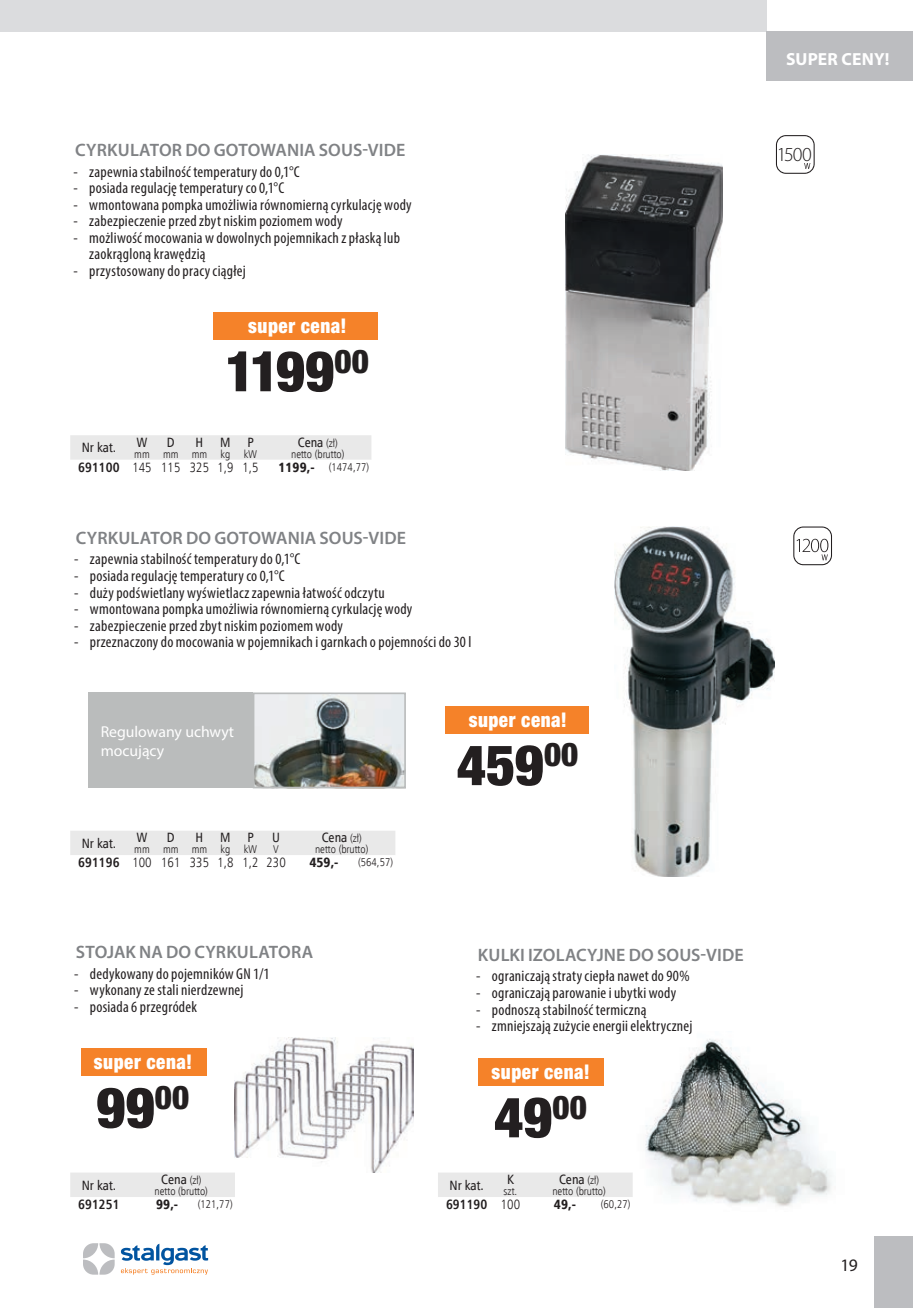
<style>
.page{position:relative;width:913px;height:1308px;background:#fff}
.page>*{position:absolute;margin:0;border:0;box-sizing:border-box;transform-origin:0 0}
.t1{font:900 condensed 56.25px "Helvetica Neue LT Pro";letter-spacing:-.005em;color:#231f20}
.t2{font:900 condensed 20.25px "Helvetica Neue LT Pro";letter-spacing:.03em;color:#fff;scale:.94 1}
.t3{font:300 20.03px "Myriad Pro";color:#231f20}
.t4{font:600 18px "Myriad Pro";letter-spacing:.01em;color:#808285}
.t5{font:700 17.55px "Myriad Pro";letter-spacing:.01em;color:#fff}
.t6{font:17.55px "Myriad Pro";color:#231f20}
.t7{font:condensed 15.75px/16.7px "Myriad Pro";letter-spacing:.015em;color:#231f20}
.t8{font:15.75px/18.9px "Myriad Pro";color:#fff}
.t9{font:13.5px "Humnst 777 Cn EU";color:#231f20}
.t10{font:13.5px "Humnst 777 Lt Cn EU";color:#231f20}
.t11{font:700 13.5px "Humnst 777 Cn EU";color:#231f20}
.t12{font:13.5px "Humnst 777 Blk Cn EU";color:#231f20}
.t13{font:11.25px "Humnst 777 Lt Cn EU";color:#231f20}
.s1{font-family:"Humnst 777 Lt Cn EU";font-size:11.25px}
.s2{font-family:"Humnst 777 Cn EU";font-weight:700}
.s3{font-family:"Humnst 777 Blk Cn EU";font-size:13.5px}
.s4{font-family:"Humnst 777 Lt Cn EU";font-weight:400}
</style>
<div class="page">
<div style="left:873px;top:1236px;width:39px;height:71px;background:#bcbdc0"></div>
<svg style="left:83px;top:1243px;width:32px;height:31px"></svg>
<svg style="left:121px;top:1243px;width:87px;height:31px"></svg>
<img style="left:565px;top:154px;width:157px;height:316px">
<img style="left:632px;top:1039px;width:200px;height:168px">
<img style="left:614px;top:526px;width:160px;height:350px">
<img style="left:253px;top:692px;width:152px;height:96px">
<div style="left:88px;top:692px;width:164px;height:96px;background:#babcbc"></div>
<img style="left:235px;top:1037px;width:178px;height:135px">
<svg style="left:775px;top:135px;width:39px;height:39px"></svg>
<svg style="left:793px;top:526px;width:38px;height:39px"></svg>
<div style="left:213px;top:312px;width:164px;height:28px;background:#f58229"></div>
<div style="left:445px;top:706px;width:144px;height:27px;background:#f58229"></div>
<div style="left:81px;top:1048px;width:125px;height:28px;background:#f58229"></div>
<div style="left:478px;top:1058px;width:125px;height:27px;background:#f58229"></div>
<div style="left:70px;top:831px;width:325px;height:24px;background:#e9e9e9"></div>
<div style="left:70px;top:1173px;width:165px;height:24px;background:#e9e9e9"></div>
<div style="left:70px;top:435px;width:301px;height:25px;background:#e9e9e9"></div>
<div style="left:438px;top:1173px;width:194px;height:24px;background:#e9e9e9"></div>
<div style="left:0;top:0;width:766px;height:32px;background:#dbdcde"></div>
<div style="left:766px;top:32px;width:146px;height:49px;background:#bcbdc0"></div>
<p class="t4" style="left:75px;top:143px;width:331px">CYRKULATOR DO GOTOWANIA SOUS-VIDE</p>
<p class="t7" style="left:74px;top:164px;width:227px">- zapewnia stabilność temperatury do 0,1°C</p>
<p class="t7" style="left:74px;top:181px;width:212px">- posiada regulację temperatury co 0,1°C</p>
<p class="t7" style="left:74px;top:197px;width:339px">- wmontowana pompka umożliwia równomierną cyrkulację wody</p>
<p class="t7" style="left:74px;top:214px;width:270px">- zabezpieczenie przed zbyt niskim poziomem wody</p>
<p class="t7" style="left:89px;top:231px;width:312px;text-indent:-16px">- możliwość mocowania w dowolnych pojemnikach z płaską lub zaokrągloną krawędzią</p>
<p class="t7" style="left:74px;top:264px;width:174px">- przystosowany do pracy ciągłej</p>
<p class="t2" style="left:248px;top:318px;width:106px">super cena!</p>
<h1 class="t1" style="left:225px;top:351px;width:145px">1199<sup>00</sup></h1>
<p class="t9" style="left:297px;top:433px;width:42px">Cena <span class="s1">(zł)</span></p>
<p class="t13" style="left:291px;top:447px;width:55px">netto (brutto)</p>
<p class="t9" style="left:136px;top:433px;width:13px">W</p>
<p class="t13" style="left:134px;top:447px;width:17px">mm</p>
<p class="t9" style="left:167px;top:433px;width:9px">D</p>
<p class="t13" style="left:163px;top:447px;width:17px">mm</p>
<p class="t9" style="left:195px;top:433px;width:9px">H</p>
<p class="t13" style="left:192px;top:447px;width:17px">mm</p>
<p class="t9" style="left:220px;top:433px;width:12px">M</p>
<p class="t13" style="left:220px;top:447px;width:11px">kg</p>
<p class="t9" style="left:247px;top:433px;width:8px">P</p>
<p class="t13" style="left:244px;top:447px;width:15px">kW</p>
<p class="t9" style="left:82px;top:439px;width:36px">Nr kat.</p>
<p class="t10" style="left:78px;top:459px;width:182px"><span class="s2">691100</span> 145 115 325 1,9 1,5</p>
<p class="t13" style="left:278px;top:460px;width:92px"><span class="s3">1199,-</span> (1474,77)</p>
<p class="t4" style="left:76px;top:531px;width:331px">CYRKULATOR DO GOTOWANIA SOUS-VIDE</p>
<p class="t7" style="left:74px;top:552px;width:227px">- zapewnia stabilność temperatury do 0,1°C</p>
<p class="t7" style="left:74px;top:569px;width:212px">- posiada regulację temperatury co 0,1°C</p>
<p class="t7" style="left:74px;top:585px;width:312px">- duży podświetlany wyświetlacz zapewnia łatwość odczytu</p>
<p class="t7" style="left:74px;top:602px;width:339px">- wmontowana pompka umożliwia równomierną cyrkulację wody</p>
<p class="t7" style="left:74px;top:618px;width:270px">- zabezpieczenie przed zbyt niskim poziomem wody</p>
<p class="t7" style="left:74px;top:635px;width:398px">- przeznaczony do mocowania w pojemnikach i garnkach o pojemności do 30 l</p>
<p class="t8" style="left:101px;top:723px;width:135px">Regulowany uchwyt mocujący</p>
<p class="t9" style="left:321px;top:829px;width:41px">Cena <span class="s1">(zł)</span></p>
<p class="t13" style="left:315px;top:842px;width:55px">netto (brutto)</p>
<p class="t9" style="left:136px;top:829px;width:13px">W</p>
<p class="t13" style="left:134px;top:842px;width:17px">mm</p>
<p class="t9" style="left:167px;top:829px;width:9px">D</p>
<p class="t13" style="left:163px;top:842px;width:17px">mm</p>
<p class="t9" style="left:195px;top:829px;width:9px">H</p>
<p class="t13" style="left:192px;top:842px;width:17px">mm</p>
<p class="t9" style="left:220px;top:829px;width:12px">M</p>
<p class="t13" style="left:220px;top:842px;width:11px">kg</p>
<p class="t9" style="left:247px;top:829px;width:8px">P</p>
<p class="t13" style="left:244px;top:842px;width:15px">kW</p>
<p class="t9" style="left:272px;top:829px;width:9px">U</p>
<p class="t13" style="left:273px;top:842px;width:7px">V</p>
<p class="t9" style="left:82px;top:834px;width:36px">Nr kat.</p>
<p class="t10" style="left:78px;top:854px;width:209px"><span class="s2">691196</span> 100 161 335 1,8 1,2 230</p>
<p class="t12" style="left:309px;top:854px;width:31px">459,-</p>
<p class="t13" style="left:358px;top:855px;width:36px">(564,57)</p>
<p class="t4" style="left:76px;top:945px;width:239px">STOJAK NA DO CYRKULATORA</p>
<p class="t7" style="left:74px;top:966px;width:197px">- dedykowany do pojemników GN 1/1</p>
<p class="t7" style="left:74px;top:983px;width:171px">- wykonany ze stali nierdzewnej</p>
<p class="t7" style="left:74px;top:999px;width:124px">- posiada 6 przegródek</p>
<p class="t2" style="left:94px;top:1054px;width:106px">super cena!</p>
<h1 class="t1" style="left:96px;top:1087px;width:94px">99<sup>00</sup></h1>
<p class="t9" style="left:82px;top:1176px;width:36px">Nr kat.</p>
<p class="t9" style="left:161px;top:1170px;width:42px">Cena <span class="s1">(zł)</span></p>
<p class="t13" style="left:155px;top:1184px;width:55px">netto (brutto)</p>
<p class="t11" style="left:78px;top:1195px;width:43px">691251</p>
<p class="t12" style="left:156px;top:1195px;width:23px">99,-</p>
<p class="t13" style="left:198px;top:1197px;width:36px">(121,77)</p>
<p class="t2" style="left:468px;top:712px;width:106px">super cena!</p>
<h1 class="t1" style="left:456px;top:744px;width:123px">459<sup>00</sup></h1>
<p class="t4" style="left:477px;top:948px;width:267px">KULKI IZOLACYJNE DO SOUS-VIDE</p>
<p class="t7" style="left:476px;top:969px;width:215px">- ograniczają straty ciepła nawet do 90%</p>
<p class="t7" style="left:476px;top:986px;width:201px">- ograniczają parowanie i ubytki wody</p>
<p class="t7" style="left:476px;top:1002px;width:172px">- podnoszą stabilność termiczną</p>
<p class="t7" style="left:476px;top:1019px;width:217px">- zmniejszają zużycie energii elektrycznej</p>
<p class="t2" style="left:491px;top:1064px;width:106px">super cena!</p>
<h1 class="t1" style="left:494px;top:1096px;width:94px">49<sup>00</sup></h1>
<p class="t9" style="left:449px;top:1176px;width:36px">Nr kat.</p>
<p class="t9" style="left:507px;top:1170px;width:8px">K</p>
<p class="t13" style="left:503px;top:1184px;width:15px">szt.</p>
<p class="t9" style="left:558px;top:1170px;width:41px">Cena <span class="s1">(zł)</span></p>
<p class="t13" style="left:552px;top:1184px;width:55px">netto (brutto)</p>
<p class="t11" style="left:446px;top:1195px;width:76px">691190 <span class="s4">100</span></p>
<p class="t12" style="left:553px;top:1195px;width:23px">49,-</p>
<p class="t13" style="left:600px;top:1197px;width:31px">(60,27)</p>
<p class="t5" style="left:785px;top:52px;width:105px">SUPER CENY!</p>
<p class="t3" style="left:776px;top:142px;width:36px">1500</p>
<p class="t6" style="left:840px;top:1257px;width:19px">19</p>
</div>
